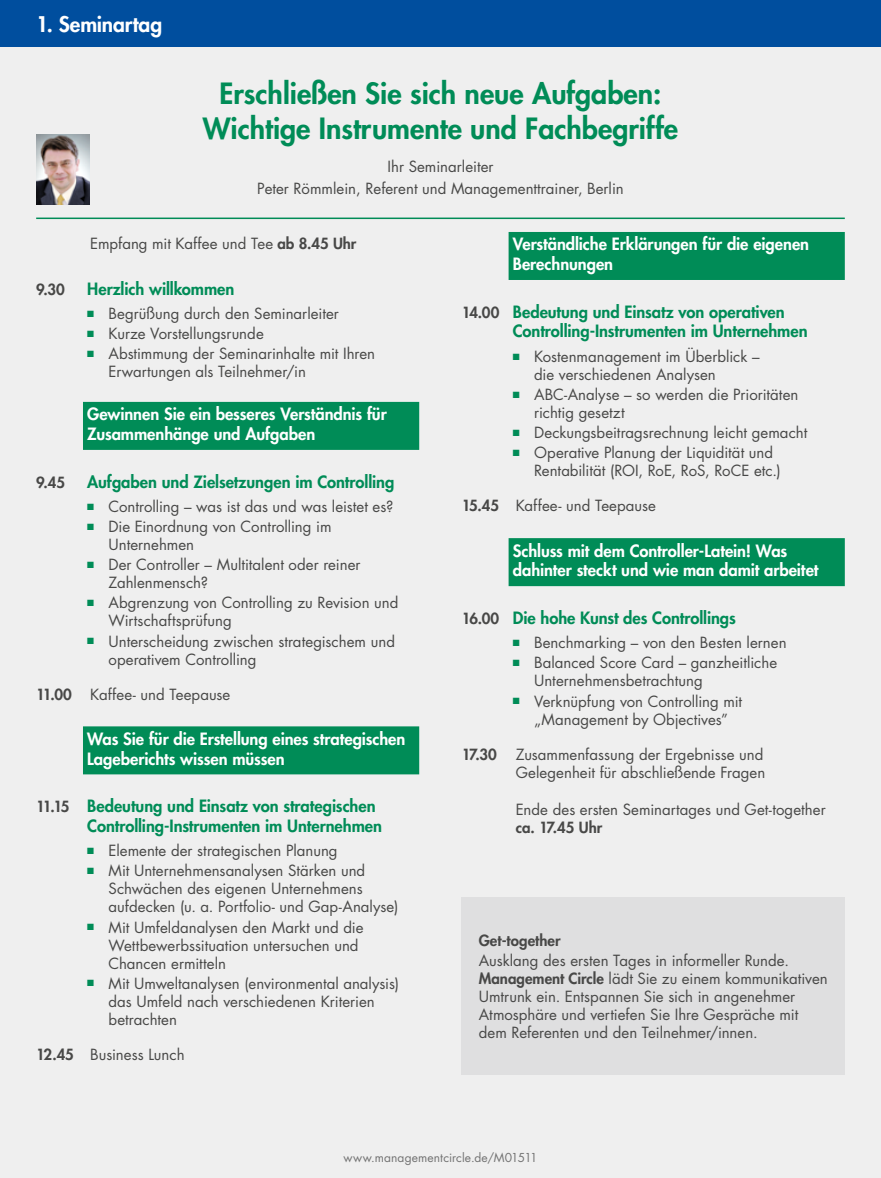
<style>
.page{position:relative;width:881px;height:1178px;background:#fff}
.page>*{position:absolute;margin:0;border:0;box-sizing:border-box;transform-origin:0 0}
.t1{font:800 28.5px/34.2px "Futura Std";color:#008c57;text-align:center}
.t2{font:800 21px "Futura Std";letter-spacing:-.005em;color:#fff}
.t3{font:800 16.5px/19.8px "Futura Std";letter-spacing:-.005em;color:#fff}
.t4{font:800 16.5px/19.8px "Futura Std";letter-spacing:-.005em;color:#008c57}
.t5{font:15px/18px "Futura Std";color:#484847}
.t6{font:800 15px "Futura Std";color:#484847}
.t7{font:12px "Futura Std";letter-spacing:.01em;color:#737373}
.s1{font-weight:800}
.s2{color:#008c57}
.s3{font-size:15px;color:#484847}
</style>
<div class="page">
<div style="left:0;top:0;width:880px;height:1178px;background:#efefef"></div>
<div style="left:0;top:0;width:880px;height:47px;background:#004e9e"></div>
<hr style="left:36px;top:218px;width:808px;height:1px;background:#008c57">
<div style="left:461px;top:897px;width:383px;height:178px;background:#dfdfe0"></div>
<div style="left:508px;top:232px;width:336px;height:48px;background:#008c57"></div>
<div style="left:508px;top:538px;width:336px;height:48px;background:#008c57"></div>
<div style="left:83px;top:402px;width:336px;height:48px;background:#008c57"></div>
<div style="left:83px;top:726px;width:336px;height:48px;background:#008c57"></div>
<img style="left:36px;top:134px;width:54px;height:71px">
<h2 class="t2" style="left:36px;top:11px;width:127px">1. Seminartag</h2>
<h1 class="t1" style="left:203px;top:77px;width:477px">Erschließen Sie sich neue Aufgaben:<br>Wichtige Instrumente und Fachbegriffe</h1>
<p class="t5" style="left:257px;top:155px;width:368px;line-height:22.2px;text-align:center">Ihr Seminarleiter<br>Peter Römmlein, Referent und Managementtrainer, Berlin</p>
<p class="t5" style="left:90px;top:235px;width:268px">Empfang mit Kaffee und Tee <span class="s1">ab 8.45 Uhr</span></p>
<p class="t6" style="left:36px;top:279px;width:30px">9.30</p>
<p class="t4" style="left:87px;top:278px;width:149px">Herzlich willkommen</p>
<p class="t5" style="left:87px;top:305px;width:253px"><span class="s2">■</span> Begrüßung durch den Seminarleiter</p>
<p class="t5" style="left:87px;top:325px;width:178px"><span class="s2">■</span> Kurze Vorstellungsrunde</p>
<p class="t5" style="left:108px;top:345px;width:268px;text-indent:-21px"><span class="s2">■</span> Abstimmung der Seminarinhalte mit Ihren<br>Erwartungen als Teilnehmer/in</p>
<p class="t3" style="left:87px;top:404px;width:301px">Gewinnen Sie ein besseres Verständnis für<br>Zusammenhänge und Aufgaben</p>
<p class="t6" style="left:36px;top:473px;width:30px">9.45</p>
<p class="t4" style="left:87px;top:472px;width:308px">Aufgaben und Zielsetzungen im Controlling</p>
<p class="t5" style="left:87px;top:498px;width:307px"><span class="s2">■</span> Controlling – was ist das und was leistet es?</p>
<p class="t5" style="left:108px;top:518px;width:224px;text-indent:-21px"><span class="s2">■</span> Die Einordnung von Controlling im<br>Unternehmen</p>
<p class="t5" style="left:108px;top:556px;width:253px;text-indent:-21px"><span class="s2">■</span> Der Controller – Multitalent oder reiner<br>Zahlenmensch?</p>
<p class="t5" style="left:108px;top:594px;width:291px;text-indent:-21px"><span class="s2">■</span> Abgrenzung von Controlling zu Revision und<br>Wirtschaftsprüfung</p>
<p class="t5" style="left:108px;top:632px;width:288px;text-indent:-21px"><span class="s2">■</span> Unterscheidung zwischen strategischem und operativem Controlling</p>
<p class="t5" style="left:36px;top:685px;width:196px"><span class="s1">11.00</span> Kaffee- und Teepause</p>
<p class="t3" style="left:87px;top:729px;width:319px">Was Sie für die Erstellung eines strategischen<br>Lageberichts wissen müssen</p>
<p class="t4" style="left:87px;top:796px;width:296px;text-indent:-51px"><span class="s3">11.15</span> Bedeutung und Einsatz von strategischen<br>Controlling-Instrumenten im Unternehmen</p>
<p class="t5" style="left:87px;top:842px;width:252px"><span class="s2">■</span> Elemente der strategischen Planung</p>
<p class="t5" style="left:108px;top:862px;width:291px;text-indent:-21px"><span class="s2">■</span> Mit Unternehmensanalysen Stärken und<br>Schwächen des eigenen Unternehmens aufdecken (u. a. Portfolio- und Gap-Analyse)</p>
<p class="t5" style="left:108px;top:918px;width:256px;text-indent:-21px"><span class="s2">■</span> Mit Umfeldanalysen den Markt und die<br>Wettbewerbssituation untersuchen und<br>Chancen ermitteln</p>
<p class="t5" style="left:108px;top:974px;width:292px;text-indent:-21px"><span class="s2">■</span> Mit Umweltanalysen (environmental analysis) das Umfeld nach verschiedenen Kriterien betrachten</p>
<p class="t5" style="left:36px;top:1045px;width:150px"><span class="s1">12.45</span> Business Lunch</p>
<p class="t3" style="left:512px;top:234px;width:298px">Verständliche Erklärungen für die eigenen<br>Berechnungen</p>
<p class="t4" style="left:512px;top:302px;width:296px;text-indent:-51px"><span class="s3">14.00</span> Bedeutung und Einsatz von operativen<br>Controlling-Instrumenten im Unternehmen</p>
<p class="t5" style="left:534px;top:347px;width:227px;text-indent:-21px"><span class="s2">■</span> Kostenmanagement im Überblick – die verschiedenen Analysen</p>
<p class="t5" style="left:534px;top:386px;width:266px;text-indent:-21px"><span class="s2">■</span> ABC-Analyse – so werden die Prioritäten richtig gesetzt</p>
<p class="t5" style="left:512px;top:424px;width:296px"><span class="s2">■</span> Deckungsbeitragsrechnung leicht gemacht</p>
<p class="t5" style="left:534px;top:444px;width:248px;text-indent:-21px"><span class="s2">■</span> Operative Planung der Liquidität und<br>Rentabilität (ROI, RoE, RoS, RoCE etc.)</p>
<p class="t5" style="left:461px;top:497px;width:196px"><span class="s1">15.45</span> Kaffee- und Teepause</p>
<p class="t3" style="left:512px;top:541px;width:307px">Schluss mit dem Controller-Latein! Was dahinter steckt und wie man damit arbeitet</p>
<p class="t4" style="left:461px;top:608px;width:275px"><span class="s3">16.00</span> Die hohe Kunst des Controllings</p>
<p class="t5" style="left:512px;top:634px;width:275px"><span class="s2">■</span> Benchmarking – von den Besten lernen</p>
<p class="t5" style="left:534px;top:654px;width:244px;text-indent:-21px"><span class="s2">■</span> Balanced Score Card – ganzheitliche<br>Unternehmensbetrachtung</p>
<p class="t5" style="left:512px;top:692px;width:231px;text-align:center"><span class="s2">■</span> Verknüpfung von Controlling mit „Management by Objectives”</p>
<p class="t6" style="left:461px;top:744px;width:37px">17.30</p>
<p class="t5" style="left:515px;top:745px;width:251px">Zusammenfassung der Ergebnisse und<br>Gelegenheit für abschließende Fragen</p>
<p class="t5" style="left:515px;top:800px;width:311px">Ende des ersten Seminartages und Get-together</p>
<p class="t6" style="left:515px;top:818px;width:88px">ca. 17.45 Uhr</p>
<p class="t6" style="left:478px;top:931px;width:83px">Get-together</p>
<p class="t5" style="left:478px;top:952px;width:350px">Ausklang des ersten Tages in informeller Runde.<br><span class="s1">Management Circle</span> lädt Sie zu einem kommunikativen Umtrunk ein. Entspannen Sie sich in angenehmer Atmosphäre und vertiefen Sie Ihre Gespräche mit dem Referenten und den Teilnehmer/innen.</p>
<p class="t7" style="left:343px;top:1149px;width:195px">www.managementcircle.de/M01511</p>
</div>
